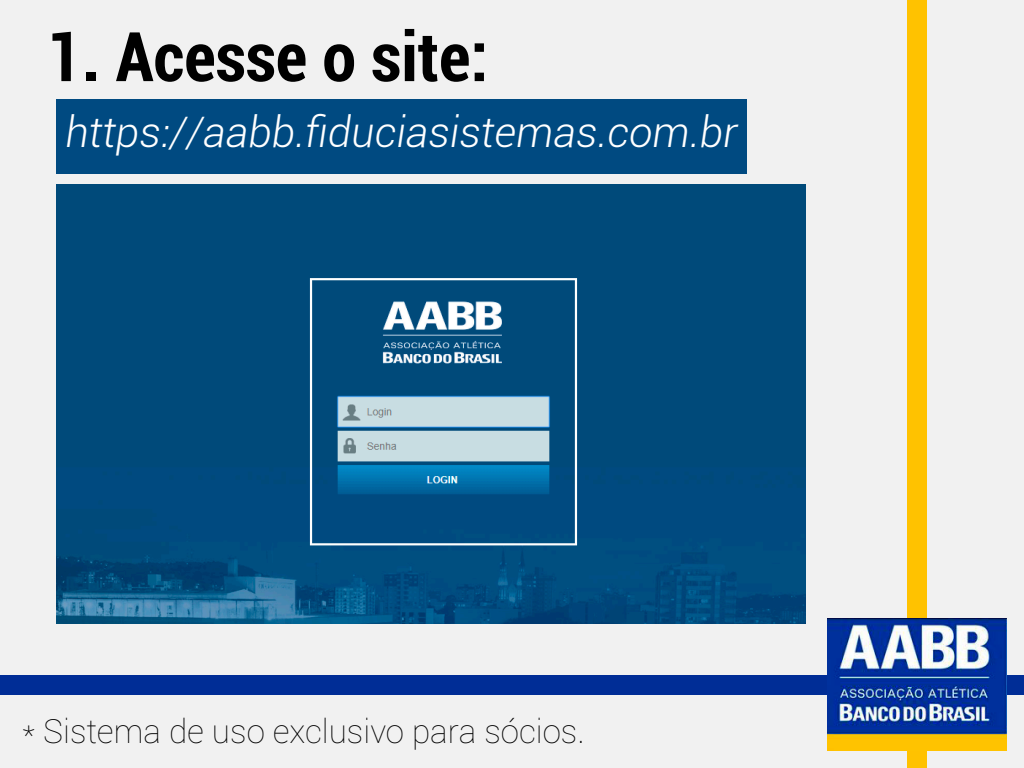
<style>
.page{position:relative;width:1024px;height:768px;background:#f1f1f1}
.page>*{position:absolute;margin:0;border:0;box-sizing:border-box;transform-origin:0 0}
.t1{font:700 condensed 68.5px "Roboto";color:#000}
.t2{font:italic 300 42.1px "Roboto";color:#fff}
.t3{font:100 33.2px "Roboto";color:#000}
</style>
<div class="page">
<div style="left:907px;top:0;width:20px;height:768px;background:#ffc200"></div>
<div style="left:0;top:675px;width:1024px;height:19px;background:#002d96"></div>
<img style="left:828px;top:618px;width:179px;height:133px">
<div style="left:57px;top:99px;width:690px;height:75px;background:#004a81"></div>
<img style="left:57px;top:184px;width:748px;height:440px">
<h1 class="t1" style="left:46px;top:9px;width:444px">1. Acesse o site:</h1>
<p class="t2" style="left:65px;top:103px;width:674px">https://aabb.fiduciasistemas.com.br</p>
<p class="t3" style="left:22px;top:708px;width:564px">* Sistema de uso exclusivo para sócios.</p>
</div>
